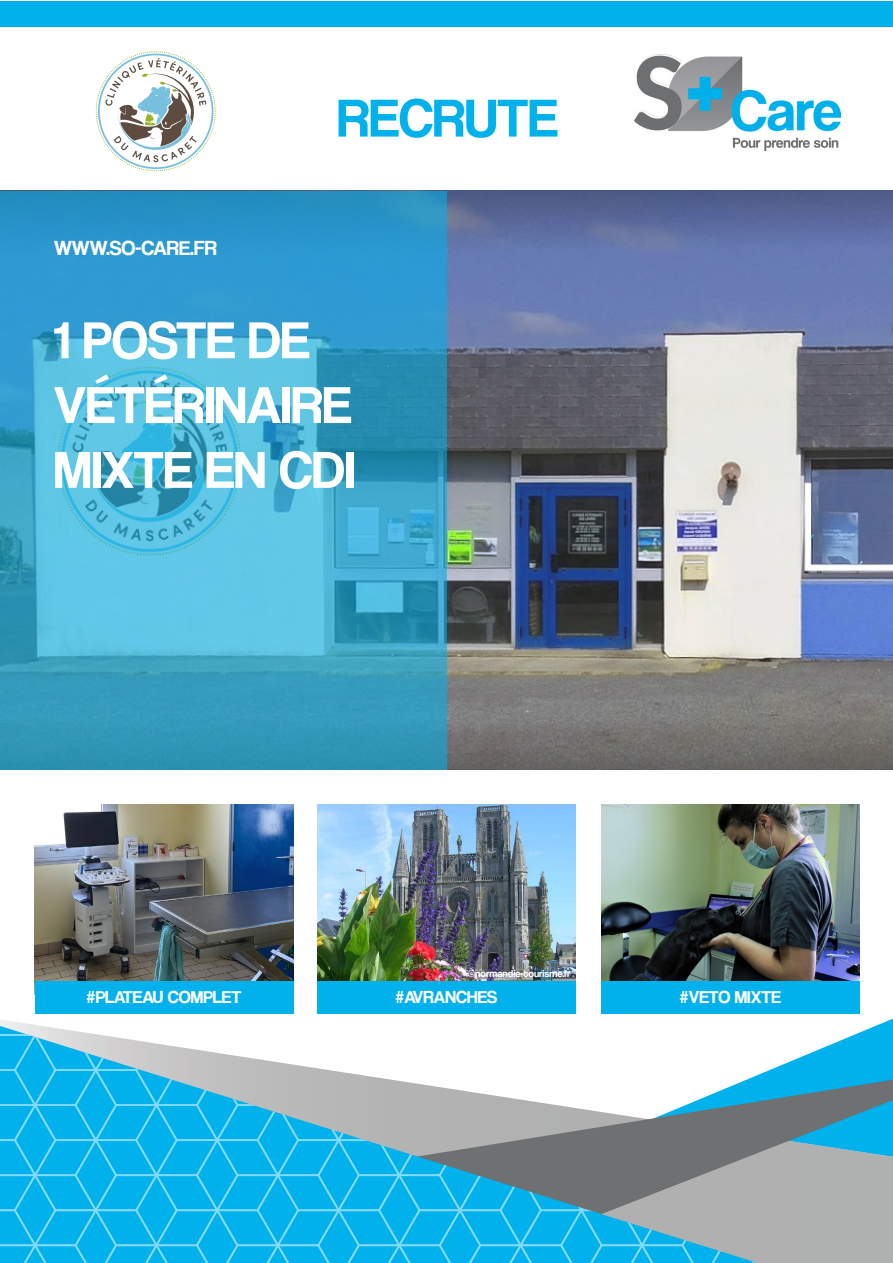
<style>
.page{position:relative;width:893px;height:1263px;background:#fff}
.page>*{position:absolute;margin:0;border:0;box-sizing:border-box;transform-origin:0 0}
.t1{font:55.5px "Coolvetica Rg";color:#00b1eb}
.t2{font:54px/64.8px "Coolvetica Rg";color:#fff}
.t3{font:21px "Coolvetica Rg";color:#fff}
.t4{font:18px "Coolvetica Rg";color:#fff}
.t5{font:10.5px "Coolvetica Rg";color:#fff}
</style>
<div class="page">
<svg style="left:0;top:1018px;width:893px;height:245px"></svg>
<img style="left:317px;top:804px;width:259px;height:177px">
<img style="left:601px;top:804px;width:259px;height:177px">
<img style="left:35px;top:804px;width:258px;height:177px">
<img style="left:446px;top:191px;width:447px;height:578px">
<svg style="left:0;top:191px;width:446px;height:578px;background:#3ea6cd"></svg>
<div style="left:35px;top:981px;width:258px;height:33px;background:#00b1eb"></div>
<div style="left:317px;top:981px;width:259px;height:33px;background:#00b1eb"></div>
<div style="left:601px;top:981px;width:259px;height:33px;background:#00b1eb"></div>
<div style="left:0;top:1px;width:893px;height:26px;background:#00b1eb"></div>
<img style="left:635px;top:54px;width:205px;height:96px">
<svg style="left:96px;top:51px;width:120px;height:120px"></svg>
<p class="t3" style="left:54px;top:235px;width:164px">WWW.SO-CARE.FR</p>
<p class="t1" style="left:337px;top:85px;width:222px">RECRUTE</p>
<p class="t2" style="left:54px;top:307px;width:303px">1 POSTE DE<br>VÉTÉRINAIRE<br>MIXTE EN CDI</p>
<p class="t5" style="left:468px;top:967px;width:104px">©normandie-tourisme.fr</p>
<p class="t4" style="left:87px;top:986px;width:156px">#PLATEAU COMPLET</p>
<p class="t4" style="left:396px;top:986px;width:103px">#AVRANCHES</p>
<p class="t4" style="left:680px;top:986px;width:103px">#VETO MIXTE</p>
</div>
